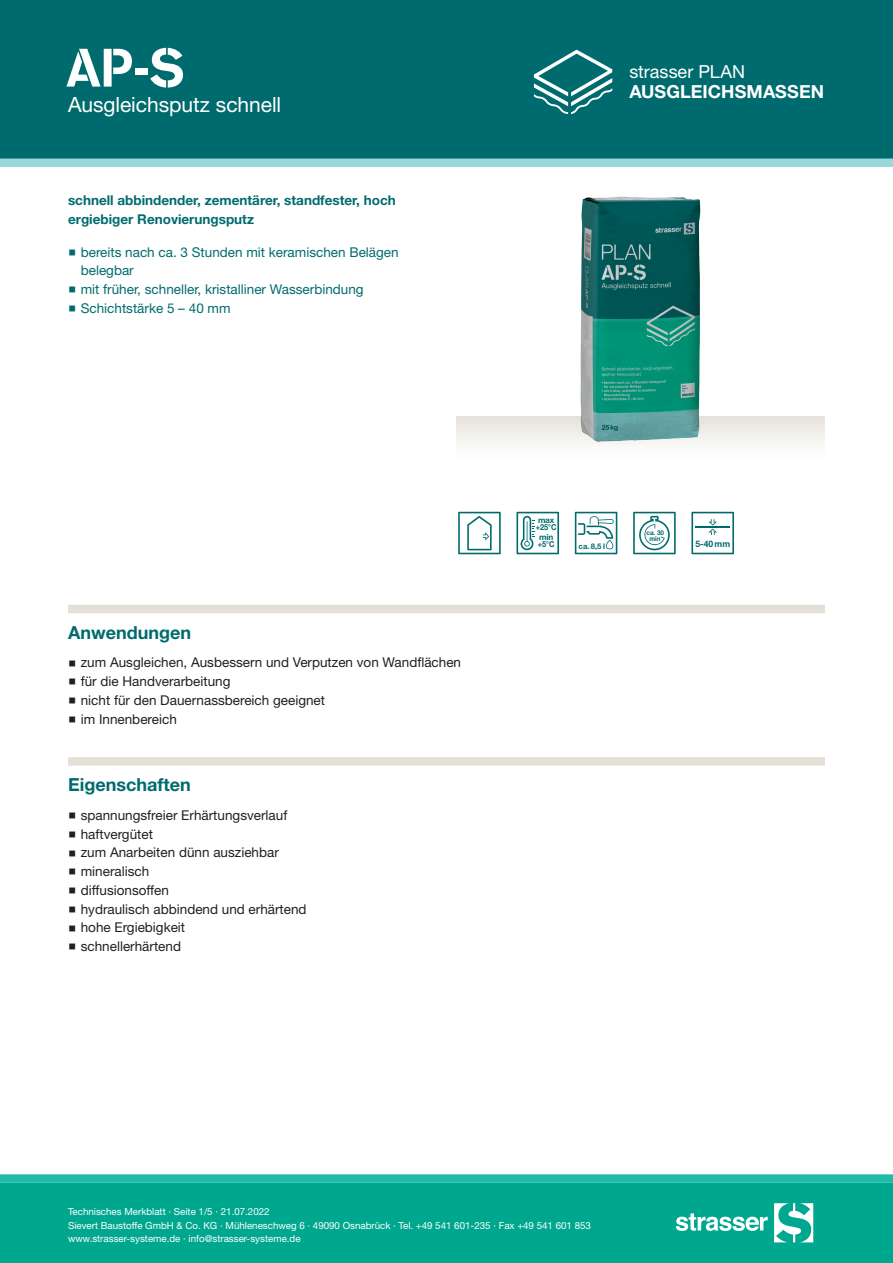
<style>
.page{position:relative;width:893px;height:1263px;background:#fff}
.page>*{position:absolute;margin:0;border:0;box-sizing:border-box;transform-origin:0 0}
.CB_AF_STR_Produkt_ku{font:700 54px "Standard CT Stencil";color:#fff}
.CB_AF_STR_Produkt_la{font:21px "Helvetica Neue LT Std";letter-spacing:-.005em;color:#fff}
.CB_AF_STR_Ueberschri{font:700 18px "Helvetica Neue LT Std";color:#006b6e}
.CB_AF_STR_Produktgru{font:700 18px "Helvetica Neue LT Std";letter-spacing:.005em;color:#fff}
.CB_AF_STR_Produktgru-2{font:18px "Helvetica Neue LT Std";color:#fff}
.t1{font:13.5px "Helvetica Neue LT Std";color:#231f20}
.t2{font:13.5px/18.8px "Helvetica Neue LT Std";color:#006b6e}
.CB_AF_STR_Grundschri{font:700 13.5px/18.8px "Helvetica Neue LT Std";color:#006b6e}
.t3{font:9.75px/13.5px "Helvetica Neue LT Std";color:#fff}
.t4{font:700 9px "Helvetica Neue LT Pro";color:#006b6e;scale:.95 1}
.t5{font:700 8.25px/7.1px "Helvetica Neue LT Pro";letter-spacing:-.02em;color:#006b6e}
.t6{font:700 7.8px "Helvetica Neue LT Pro";color:#006b6e}
.t7{font:700 6.6px/6.4px "Helvetica Neue LT Pro";color:#006b6e;text-align:center;scale:.95 1}
</style>
<div class="page">
<div style="left:0;top:0;width:893px;height:159px;background:#006b6e"></div>
<div style="left:0;top:159px;width:893px;height:8px;background:#99d7db"></div>
<svg style="left:534px;top:50px;width:78px;height:64px"></svg>
<div style="left:0;top:1183px;width:893px;height:80px;background:#00a78f"></div>
<svg style="left:676px;top:1213px;width:92px;height:18px"></svg>
<svg style="left:774px;top:1203px;width:39px;height:39px"></svg>
<div style="left:0;top:1174px;width:893px;height:9px;background:#22bbab"></div>
<svg style="left:456px;top:416px;width:369px;height:29px"></svg>
<img style="left:579px;top:196px;width:122px;height:246px">
<svg style="left:458px;top:512px;width:43px;height:42px"></svg>
<svg style="left:516px;top:512px;width:43px;height:42px"></svg>
<svg style="left:575px;top:512px;width:42px;height:42px"></svg>
<svg style="left:633px;top:512px;width:43px;height:42px"></svg>
<svg style="left:691px;top:512px;width:43px;height:42px"></svg>
<hr style="left:695px;top:526px;width:35px;height:2px;background:#006b6e">
<div style="left:68px;top:605px;width:757px;height:8px;background:#e5e0d7"></div>
<div style="left:68px;top:757px;width:757px;height:9px;background:#e5e0d7"></div>
<p class="CB_AF_STR_Produkt_ku" style="left:66px;top:34px;width:120px">AP-S</p>
<p class="CB_AF_STR_Produkt_la" style="left:68px;top:92px;width:215px">Ausgleichsputz schnell</p>
<p class="CB_AF_STR_Grundschri" style="left:68px;top:191px;width:329px">schnell abbindender, zementärer, standfester, hoch ergiebiger Renovierungsputz</p>
<p class="t2" style="left:81px;top:242px;width:319px">bereits nach ca. 3 Stunden mit keramischen Belägen belegbar</p>
<p class="t2" style="left:81px;top:280px;width:284px">mit früher, schneller, kristalliner Wasserbindung</p>
<p class="t2" style="left:81px;top:299px;width:151px">Schichtstärke 5 – 40 mm</p>
<p class="CB_AF_STR_Produktgru-2" style="left:629px;top:61px;width:117px">strasser PLAN</p>
<p class="CB_AF_STR_Produktgru" style="left:629px;top:81px;width:196px">AUSGLEICHSMASSEN</p>
<p class="CB_AF_STR_Ueberschri" style="left:68px;top:621px;width:125px">Anwendungen</p>
<p class="t1" style="left:81px;top:655px;width:382px">zum Ausgleichen, Ausbessern und Verputzen von Wandflächen</p>
<p class="t1" style="left:81px;top:673px;width:151px">für die Handverarbeitung</p>
<p class="t1" style="left:81px;top:692px;width:246px">nicht für den Dauernassbereich geeignet</p>
<p class="t1" style="left:81px;top:711px;width:98px">im Innenbereich</p>
<p class="CB_AF_STR_Ueberschri" style="left:68px;top:774px;width:124px">Eigenschaften</p>
<p class="t1" style="left:81px;top:807px;width:208px">spannungsfreier Erhärtungsverlauf</p>
<p class="t1" style="left:81px;top:826px;width:74px">haftvergütet</p>
<p class="t1" style="left:81px;top:844px;width:200px">zum Anarbeiten dünn ausziehbar</p>
<p class="t1" style="left:81px;top:863px;width:70px">mineralisch</p>
<p class="t1" style="left:81px;top:882px;width:90px">diffusionsoffen</p>
<p class="t1" style="left:81px;top:901px;width:227px">hydraulisch abbindend und erhärtend</p>
<p class="t1" style="left:81px;top:919px;width:106px">hohe Ergiebigkeit</p>
<p class="t1" style="left:81px;top:938px;width:102px">schnellerhärtend</p>
<p class="t5" style="left:536px;top:516px;width:22px">max +25°C</p>
<p class="t5" style="left:538px;top:533px;width:18px">min +5°C</p>
<p class="t6" style="left:579px;top:542px;width:28px">ca. 8,5 l</p>
<p class="t7" style="left:646px;top:529px;width:20px">ca. 30 min</p>
<p class="t4" style="left:695px;top:538px;width:38px">5-40 mm</p>
<p class="t3" style="left:68px;top:1205px;width:524px">Technisches Merkblatt · Seite 1/5 · 21.07.2022<br>Sievert Baustoffe GmbH &amp; Co. KG · Mühleneschweg 6 · 49090 Osnabrück · Tel. +49 541 601-235 · Fax +49 541 601 853 www.strasser-systeme.de · info@strasser-systeme.de</p>
</div>
